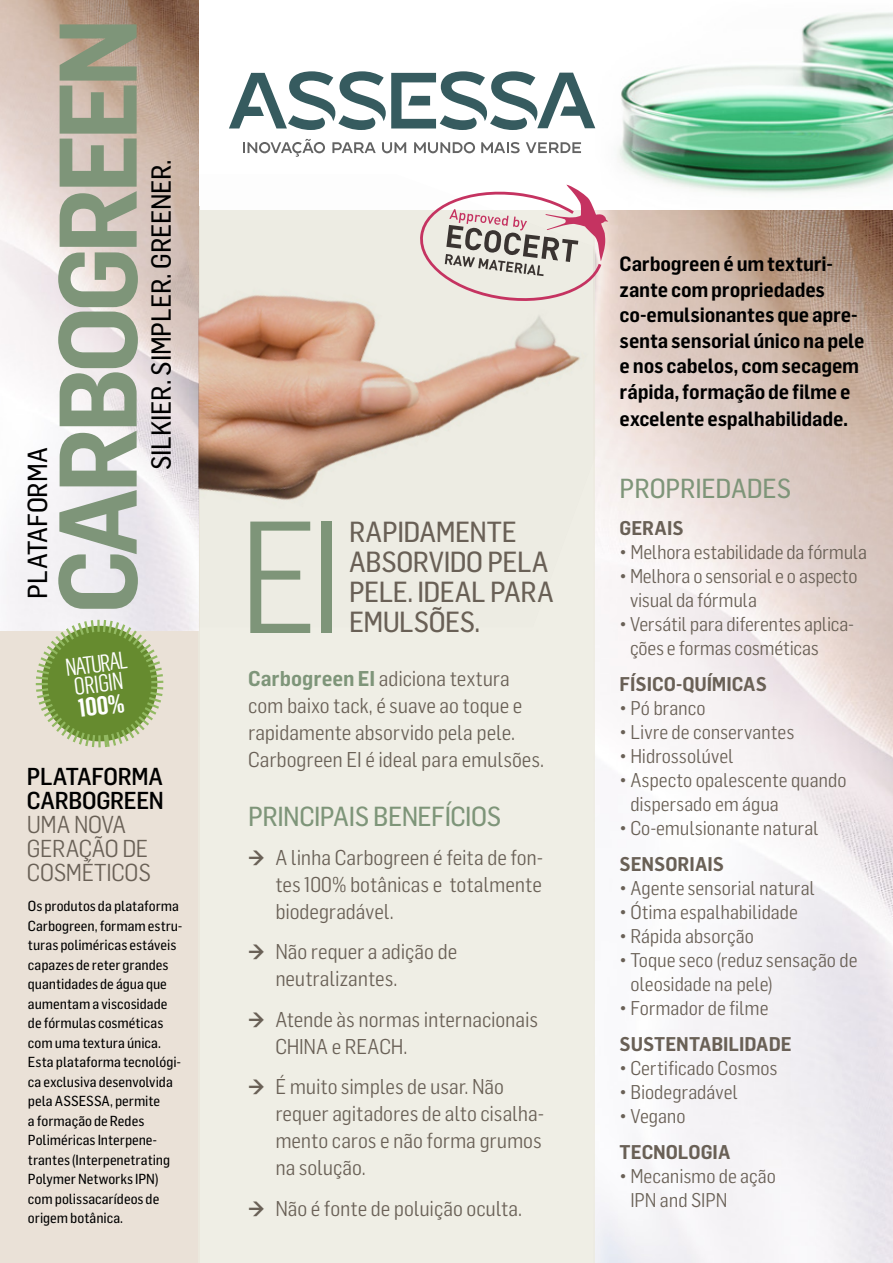
<style>
.page{position:relative;width:893px;height:1263px;background:#fff}
.page>*{position:absolute;margin:0;border:0;box-sizing:border-box;transform-origin:0 0}
.t1{font:156px "Flama Semicond";color:#7e9579}
.t2{font:600 108px "Flama Semicond";letter-spacing:-.06em;color:#7e9579}
.t3{font:28.5px/30px "Flama Semicond Basic";letter-spacing:-.015em;color:#696056}
.t4{font:27px "Flama Semicond Basic";letter-spacing:-.01em;color:#000}
.t5{font:27px "Flama Semicond Basic";letter-spacing:-.015em;color:#7e9579}
.t6{font:700 condensed 25.5px "Flama";color:#fff;scale:1.05 1}
.t7{font:24px/24px "Flama Semicond";letter-spacing:-.015em;color:#696056}
.t8{font:500 24px/24px "Flama Semicond";letter-spacing:-.015em;color:#000}
.t9{font:condensed 24px/20.2px "Flama";color:#fff;scale:1.05 1}
.t10{font:21px/27px "Flama Semicond";letter-spacing:-.005em;color:#696056}
.t11{font:600 20.25px/25.8px "Flama Semicond";letter-spacing:-.01em;color:#000}
.t12{font:19.5px/24px "Flama Semicond";letter-spacing:-.005em;color:#696056}
.t13{font:600 19.5px "Flama Semicond";letter-spacing:-.005em;color:#696056}
.t14{font:14.25px/19.5px "Flama Semicond Basic";color:#000}
.s1{font-weight:600;color:#7e9579}
</style>
<div class="page">
<img style="left:595px;top:253px;width:298px;height:1010px">
<div style="left:0;top:206px;width:199px;height:1057px;background:#eae1d7"></div>
<div style="left:198px;top:210px;width:397px;height:1053px;background:#eceadf"></div>
<img style="left:0;top:0;width:198px;height:630px">
<img style="left:198px;top:174px;width:382px;height:453px">
<img style="left:595px;top:12px;width:298px;height:241px">
<svg style="left:413px;top:184px;width:195px;height:133px"></svg>
<svg style="left:243px;top:139px;width:82px;height:18px"></svg>
<svg style="left:332px;top:142px;width:44px;height:11px"></svg>
<svg style="left:382px;top:142px;width:24px;height:11px"></svg>
<svg style="left:414px;top:142px;width:61px;height:11px"></svg>
<svg style="left:481px;top:142px;width:39px;height:11px"></svg>
<svg style="left:526px;top:142px;width:55px;height:11px"></svg>
<svg style="left:229px;top:71px;width:366px;height:59px"></svg>
<svg style="left:34px;top:617px;width:132px;height:131px"></svg>
<h3 class="t4" style="left:22px;top:598px;width:152px;rotate:-90deg">PLATAFORMA</h3>
<h2 class="t2" style="left:35px;top:614px;width:598px;rotate:-90deg">CARBOGREEN</h2>
<h3 class="t4" style="left:146px;top:470px;width:312px;rotate:-90deg">SILKIER. SIMPLER. GREENER.</h3>
<p class="t9" style="left:64px;top:657px;width:61px;rotate:-7deg">NATURAL<br>ORIGIN</p>
<h3 class="t6" style="left:77px;top:694px;width:46px;rotate:-7deg">100%</h3>
<p class="t8" style="left:27px;top:764px;width:138px">PLATAFORMA<br>CARBOGREEN</p>
<p class="t7" style="left:27px;top:812px;width:125px">UMA NOVA<br>GERAÇÃO DE<br>COSMÉTICOS</p>
<p class="t14" style="left:28px;top:896px;width:156px">Os produtos da plataforma<br>Carbogreen, formam estru&shy;turas poliméricas estáveis capazes de reter grandes quantidades de água que aumentam a viscosidade de fórmulas cosméticas com uma textura única.<br>Esta plataforma tecnológi&shy;ca exclusiva desenvolvida pela ASSESSA, permite<br>a formação de Redes<br>Poliméricas Interpene&shy;trantes (Interpenetrating<br>Polymer Networks IPN) com polissacarídeos de origem botânica.</p>
<h1 class="t1" style="left:238px;top:489px;width:107px">EI</h1>
<h3 class="t3" style="left:349px;top:516px;width:206px">RAPIDAMENTE<br>ABSORVIDO PELA<br>PELE. IDEAL PARA<br>EMULSÕES.</h3>
<p class="t10" style="left:248px;top:665px;width:297px"><span class="s1">Carbogreen EI</span> adiciona textura com baixo tack, é suave ao toque e rapidamente absorvido pela pele.<br>Carbogreen EI é ideal para emulsões.</p>
<h3 class="t5" style="left:248px;top:800px;width:255px">PRINCIPAIS BENEFÍCIOS</h3>
<p class="t10" style="left:275px;top:843px;width:269px;text-align:justify;text-indent:-27px">✓ A linha Carbogreen é feita de fon&shy;tes 100% botânicas e totalmente biodegradável.</p>
<p class="t10" style="left:275px;top:938px;width:183px;text-indent:-27px">✓ Não requer a adição de neutralizantes.</p>
<p class="t10" style="left:275px;top:1005px;width:264px;text-indent:-27px">✓ Atende às normas internacionais<br>CHINA e REACH.</p>
<p class="t10" style="left:275px;top:1073px;width:270px;text-indent:-27px">✓ É muito simples de usar. Não requer agitadores de alto cisalha&shy;mento caros e não forma grumos na solução.</p>
<p class="t10" style="left:248px;top:1194px;width:276px">✓ Não é fonte de poluição oculta.</p>
<p class="t11" style="left:620px;top:251px;width:246px">Carbogreen é um texturi&shy;zante com propriedades co-emulsionantes que apre&shy;senta sensorial único na pele e nos cabelos, com secagem rápida, formação de filme e excelente espalhabilidade.</p>
<h3 class="t5" style="left:620px;top:472px;width:173px">PROPRIEDADES</h3>
<p class="t13" style="left:620px;top:517px;width:66px">GERAIS</p>
<p class="t12" style="left:620px;top:540px;width:249px">• Melhora estabilidade da fórmula</p>
<p class="t12" style="left:630px;top:564px;width:229px;text-indent:-10px">• Melhora o sensorial e o aspecto visual da fórmula</p>
<p class="t12" style="left:630px;top:612px;width:225px;text-indent:-10px">• Versátil para diferentes aplica&shy;ções e formas cosméticas</p>
<p class="t13" style="left:620px;top:673px;width:149px">FÍSICO-QUÍMICAS</p>
<p class="t12" style="left:620px;top:696px;width:88px">• Pó branco</p>
<p class="t12" style="left:620px;top:720px;width:176px">• Livre de conservantes</p>
<p class="t12" style="left:620px;top:744px;width:115px">• Hidrossolúvel</p>
<p class="t12" style="left:630px;top:768px;width:218px;text-indent:-11px">• Aspecto opalescente quando dispersado em água</p>
<p class="t12" style="left:620px;top:816px;width:200px">• Co-emulsionante natural</p>
<p class="t13" style="left:620px;top:853px;width:106px">SENSORIAIS</p>
<p class="t12" style="left:620px;top:876px;width:197px">• Agente sensorial natural</p>
<p class="t12" style="left:620px;top:900px;width:180px">• Ótima espalhabilidade</p>
<p class="t12" style="left:620px;top:924px;width:136px">• Rápida absorção</p>
<p class="t12" style="left:630px;top:948px;width:229px;text-indent:-11px">• Toque seco (reduz sensação de oleosidade na pele)</p>
<p class="t12" style="left:620px;top:996px;width:150px">• Formador de filme</p>
<p class="t13" style="left:620px;top:1033px;width:174px">SUSTENTABILIDADE</p>
<p class="t12" style="left:620px;top:1056px;width:159px">• Certificado Cosmos</p>
<p class="t12" style="left:620px;top:1080px;width:120px">• Biodegradável</p>
<p class="t12" style="left:620px;top:1104px;width:68px">• Vegano</p>
<p class="t13" style="left:620px;top:1141px;width:112px">TECNOLOGIA</p>
<p class="t12" style="left:630px;top:1164px;width:147px;text-indent:-11px">• Mecanismo de ação<br>IPN and SIPN</p>
</div>
